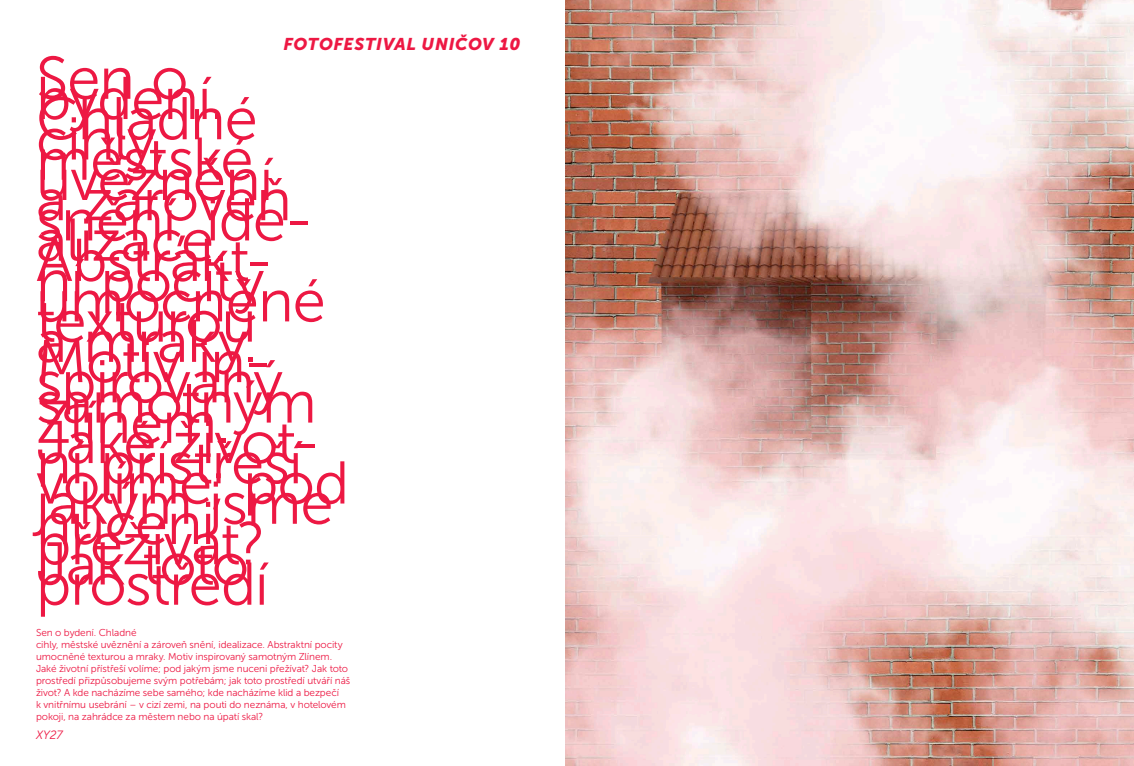
<style>
.page{position:relative;width:1134px;height:766px;background:#fff}
.page>*{position:absolute;margin:0;border:0;box-sizing:border-box;transform-origin:0 0}
.t1{font:60px "Museo Sans 300";letter-spacing:-.02em;color:#ed1843}
.t2{font:italic 17px "Museo Sans 900";letter-spacing:.04em;color:#ed1843}
.t3{font:italic 12px "Museo Sans 300";color:#ed1843}
.t4{font:10px/12px "Museo Sans 300";letter-spacing:-.005em;color:#ed1843}
</style>
<div class="page">
<img style="left:565px;top:0;width:569px;height:765px">
<h2 class="t2" style="left:283px;top:34px;width:238px">FOTOFESTIVAL UNIČOV 10</h2>
<h1 class="t1" style="left:36px;top:46px;width:154px">Sen o</h1>
<h1 class="t1" style="left:36px;top:66px;width:190px">bydení.</h1>
<h1 class="t1" style="left:36px;top:86px;width:223px">Chladné</h1>
<h1 class="t1" style="left:36px;top:106px;width:132px">cihly,</h1>
<h1 class="t1" style="left:36px;top:127px;width:219px">městské</h1>
<h1 class="t1" style="left:36px;top:147px;width:239px">uvěznění</h1>
<h1 class="t1" style="left:36px;top:167px;width:257px">a zároveň</h1>
<h1 class="t1" style="left:36px;top:187px;width:279px">snění, ide-</h1>
<h1 class="t1" style="left:36px;top:207px;width:193px">alizace.</h1>
<h1 class="t1" style="left:36px;top:228px;width:239px">Abstrakt-</h1>
<h1 class="t1" style="left:36px;top:248px;width:230px">ní pocity</h1>
<h1 class="t1" style="left:36px;top:268px;width:291px">umocněné</h1>
<h1 class="t1" style="left:36px;top:288px;width:222px">texturou</h1>
<h1 class="t1" style="left:36px;top:309px;width:223px">a mraky.</h1>
<h1 class="t1" style="left:36px;top:329px;width:239px">Motiv in-</h1>
<h1 class="t1" style="left:36px;top:349px;width:249px">spirovaný</h1>
<h1 class="t1" style="left:36px;top:369px;width:282px">samotným</h1>
<h1 class="t1" style="left:36px;top:389px;width:196px">Zlínem.</h1>
<h1 class="t1" style="left:36px;top:410px;width:286px">Jaké život-</h1>
<h1 class="t1" style="left:36px;top:430px;width:268px">ní přístřeší</h1>
<h1 class="t1" style="left:36px;top:450px;width:315px">volíme; pod</h1>
<h1 class="t1" style="left:36px;top:470px;width:299px">jakým jsme</h1>
<h1 class="t1" style="left:36px;top:491px;width:181px">nuceni</h1>
<h1 class="t1" style="left:36px;top:511px;width:231px">přežívat?</h1>
<h1 class="t1" style="left:36px;top:531px;width:215px">Jak toto</h1>
<h1 class="t1" style="left:36px;top:551px;width:234px">prostředí</h1>
<p class="t4" style="left:36px;top:626px;width:316px">Sen o bydení. Chladné<br>cihly, městské uvěznění a zároveň snění, idealizace. Abstraktní pocity umocněné texturou a mraky. Motiv inspirovaný samotným Zlínem.<br>Jaké životní přístřeší volíme; pod jakým jsme nuceni přežívat? Jak toto prostředí přizpůsobujeme svým potřebám; jak toto prostředí utváří náš život? A kde nacházíme sebe samého; kde nacházíme klid a bezpečí<br>k vnitřnímu usebrání – v cizí zemi, na pouti do neznáma, v hotelovém pokoji, na zahrádce za městem nebo na úpatí skal?</p>
<p class="t3" style="left:36px;top:728px;width:28px">XY27</p>
</div>
